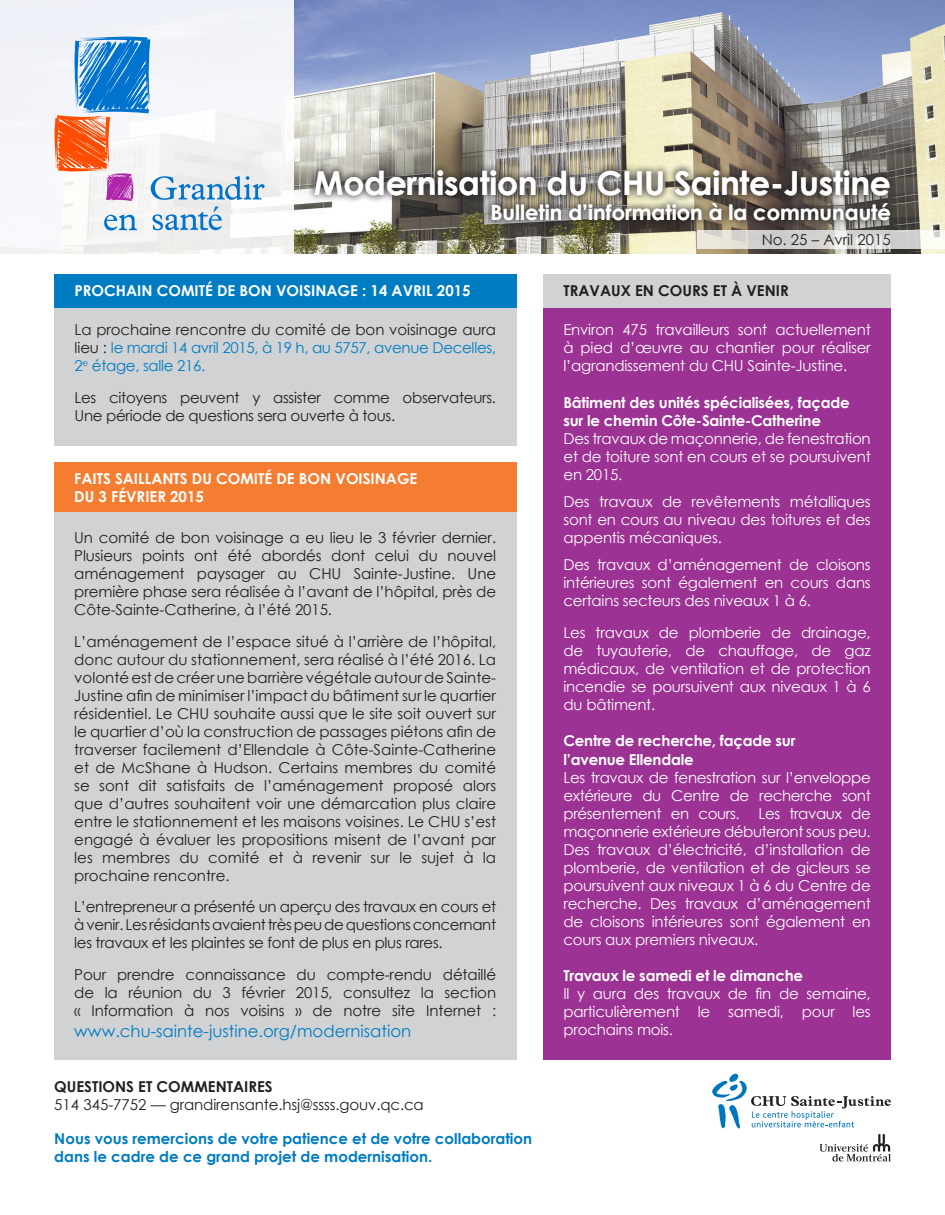
<style>
.page{position:relative;width:945px;height:1215px;background:#fff}
.page>*{position:absolute;margin:0;border:0;box-sizing:border-box;transform-origin:0 0}
.t1{font:700 33px "Century Gothic";letter-spacing:-.01em;color:#fff}
.t2{font:700 21px "Century Gothic";color:#fff}
.t3{font:16.5px "Century Gothic";color:#007cc2}
.t4{font:15px/18px "Century Gothic";letter-spacing:-.005em;color:#231f20;text-align:justify}
.t5{font:15px/18px "Century Gothic";letter-spacing:-.015em;color:#fff;text-align:justify}
.t6{font:700 15px/18.5px "Century Gothic";letter-spacing:-.015em;color:#fff}
.t7{font:15px/18px "Century Gothic";letter-spacing:-.02em;color:#007cc2;text-align:justify}
.t8{font:700 15px/18px "Century Gothic";color:#007cc2}
.t9{font:700 15px "Century Gothic";color:#231f20}
.s1{color:#231f20}
</style>
<div class="page">
<img style="left:293px;top:0;width:651px;height:253px">
<div style="left:54px;top:274px;width:462px;height:172px;background:#d1d2d4"></div>
<div style="left:543px;top:307px;width:348px;height:753px;background:#9c3293"></div>
<div style="left:54px;top:463px;width:462px;height:597px;background:#d1d2d4"></div>
<div style="left:54px;top:274px;width:462px;height:33px;background:#007cc2"></div>
<div style="left:54px;top:463px;width:462px;height:49px;background:#f47d31"></div>
<div style="left:0;top:0;width:293px;height:255px;background:#f2f3f8"></div>
<svg style="left:54px;top:36px;width:211px;height:165px"></svg>
<svg style="left:104px;top:215px;width:33px;height:16px"></svg>
<svg style="left:152px;top:207px;width:70px;height:23px"></svg>
<svg style="left:820px;top:1134px;width:71px;height:27px"></svg>
<svg style="left:712px;top:1074px;width:179px;height:54px"></svg>
<svg style="left:697px;top:230px;width:248px;height:19px;background:#dcdad7"></svg>
<div style="left:308px;top:162px;width:590px;height:66px;background:#231f20;opacity:.75"></div>
<div style="left:543px;top:274px;width:348px;height:33px;background:#d1d2d4"></div>
<p class="t1" style="left:314px;top:158px;width:579px">Modernisation du CHU Sainte-Justine</p>
<p class="t2" style="left:490px;top:196px;width:402px">Bulletin d’information à la communauté</p>
<p class="t4" style="left:762px;top:230px;width:130px">No. 25 – Avril 2015</p>
<p class="t9" style="left:563px;top:279px;width:227px">TRAVAUX EN COURS ET À VENIR</p>
<p class="t6" style="left:75px;top:281px;width:398px">PROCHAIN COMITÉ DE BON VOISINAGE : 14 AVRIL 2015</p>
<p class="t7" style="left:75px;top:321px;width:423px"><span class="s1">La prochaine rencontre du comité de bon voisinage aura lieu :</span> le mardi 14 avril 2015, à 19 h, au 5757, avenue Decelles, 2<sup>e</sup> étage, salle 216.</p>
<p class="t4" style="left:75px;top:388px;width:423px">Les citoyens peuvent y assister comme observateurs.<br>Une période de questions sera ouverte à tous.</p>
<p class="t5" style="left:563px;top:321px;width:309px">Environ 475 travailleurs sont actuellement à pied d’œuvre au chantier pour réaliser l’agrandissement du CHU Sainte-Justine.</p>
<p class="t6" style="left:563px;top:393px;width:288px">Bâtiment des unités spécialisées, façade sur le chemin Côte-Sainte-Catherine</p>
<p class="t5" style="left:563px;top:430px;width:309px">Des travaux de maçonnerie, de fenestration et de toiture sont en cours et se poursuivent en 2015.</p>
<p class="t5" style="left:563px;top:493px;width:309px">Des travaux de revêtements métalliques sont en cours au niveau des toitures et des appentis mécaniques.</p>
<p class="t5" style="left:563px;top:556px;width:309px">Des travaux d’aménagement de cloisons intérieures sont également en cours dans certains secteurs des niveaux 1 à 6.</p>
<p class="t5" style="left:563px;top:623px;width:309px">Les travaux de plomberie de drainage, de tuyauterie, de chauffage, de gaz médicaux, de ventilation et de protection incendie se poursuivent aux niveaux 1 à 6 du bâtiment.</p>
<p class="t6" style="left:563px;top:731px;width:234px">Centre de recherche, façade sur l’avenue Ellendale</p>
<p class="t5" style="left:563px;top:768px;width:309px">Les travaux de fenestration sur l’enveloppe extérieure du Centre de recherche sont présentement en cours.</p>
<p class="t6" style="left:74px;top:469px;width:345px;line-height:18px">FAITS SAILLANTS DU COMITÉ DE BON VOISINAGE<br>DU 3 FÉVRIER 2015</p>
<p class="t4" style="left:74px;top:529px;width:423px">Un comité de bon voisinage a eu lieu le 3 février dernier.<br>Plusieurs points ont été abordés dont celui du nouvel aménagement paysager au CHU Sainte-Justine. Une première phase sera réalisée à l’avant de l’hôpital, près de Côte-Sainte-Catherine, à l’été 2015.</p>
<p class="t4" style="left:74px;top:632px;width:423px">L’aménagement de l’espace situé à l’arrière de l’hôpital, donc autour du stationnement, sera réalisé à l’été 2016. La volonté est de créer une barrière végétale autour de Sainte-Justine afin de minimiser l’impact du bâtiment sur le quartier résidentiel. Le CHU souhaite aussi que le site soit ouvert sur le quartier d’où la construction de passages piétons afin de traverser facilement d’Ellendale à Côte-Sainte-Catherine et de McShane à Hudson. Certains membres du comité se sont dit satisfaits de l’aménagement proposé alors que d’autres souhaitent voir une démarcation plus claire entre le stationnement et les maisons voisines. Le CHU s’est engagé à évaluer les propositions misent de l’avant par les membres du comité et à revenir sur le sujet à la prochaine rencontre.</p>
<p class="t4" style="left:74px;top:898px;width:423px">L’entrepreneur a présenté un aperçu des travaux en cours et à venir. Les résidants avaient très peu de questions concernant les travaux et les plaintes se font de plus en plus rares.</p>
<p class="t4" style="left:74px;top:965px;width:423px">Pour prendre connaissance du compte-rendu détaillé de la réunion du 3 février 2015, consultez la section « Information à nos voisins » de notre site Internet :</p>
<p class="t3" style="left:74px;top:1019px;width:338px">www.chu-sainte-justine.org/modernisation</p>
<p class="t5" style="left:563px;top:804px;width:309px;text-align:right">Les travaux de<br>maçonnerie extérieure débuteront sous peu.</p>
<p class="t5" style="left:563px;top:840px;width:309px">Des travaux d’électricité, d’installation de plomberie, de ventilation et de gicleurs se poursuivent aux niveaux 1 à 6 du Centre de recherche. Des travaux d’aménagement de cloisons intérieures sont également en cours aux premiers niveaux.</p>
<p class="t6" style="left:563px;top:966px;width:241px">Travaux le samedi et le dimanche</p>
<p class="t5" style="left:563px;top:984px;width:309px">Il y aura des travaux de fin de semaine, particulièrement le samedi, pour les prochains mois.</p>
<p class="t9" style="left:54px;top:1076px;width:220px">QUESTIONS ET COMMENTAIRES</p>
<p class="t4" style="left:54px;top:1096px;width:371px">514 345-7752 — grandirensante.hsj@ssss.gouv.qc.ca</p>
<p class="t8" style="left:54px;top:1129px;width:479px">Nous vous remercions de votre patience et de votre collaboration dans le cadre de ce grand projet de modernisation.</p>
</div>
